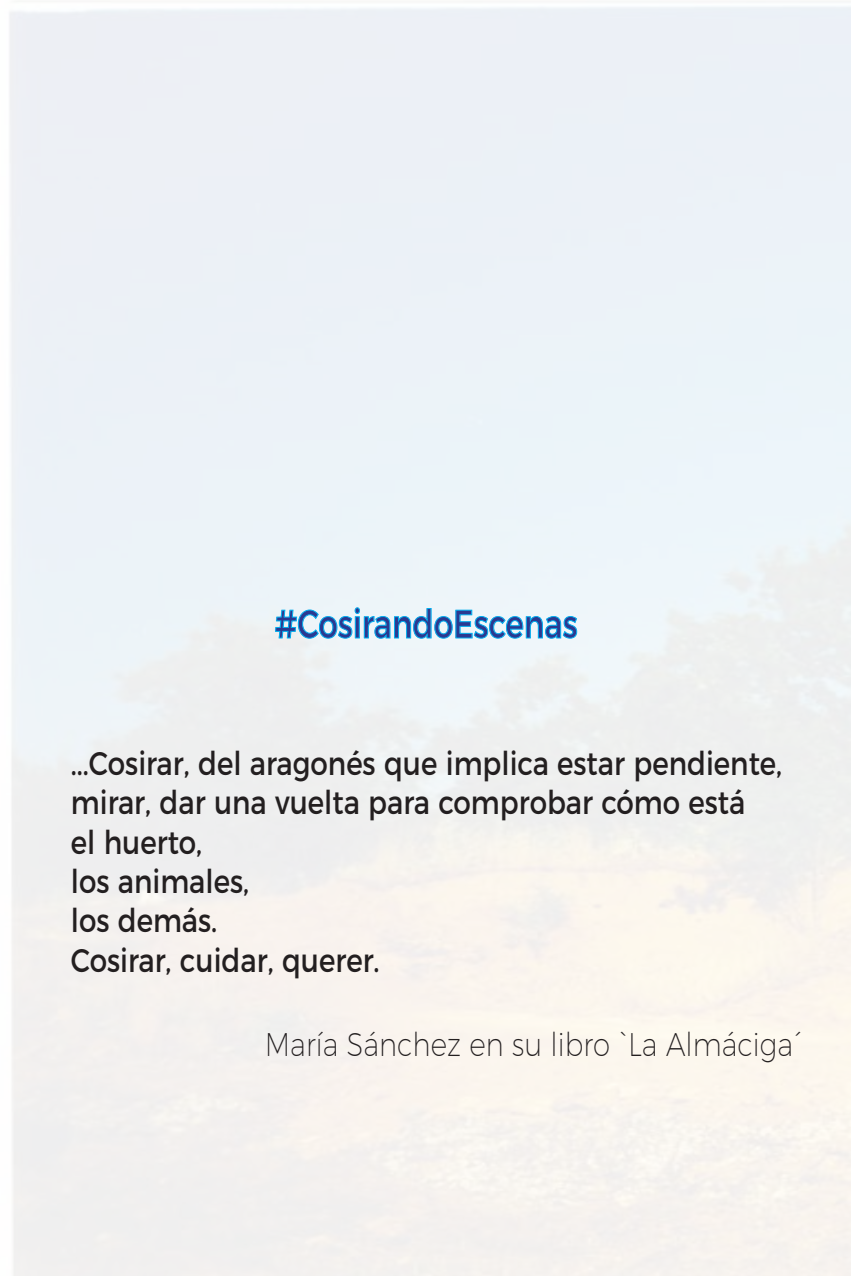
<style>
.page{position:relative;width:851px;height:1276px;background:#fff}
.page>*{position:absolute;margin:0;border:0;box-sizing:border-box;transform-origin:0 0}
.t1{font:500 39.6px "Montserrat";color:#2b3990;scale:.78 1}
.t2{font:32.7px/39.3px "Montserrat";color:#231f20;scale:.85 1}
.t3{font:200 32.7px "Montserrat";color:#231f20;scale:.85 1}
</style>
<div class="page">
<img style="left:9px;top:6px;width:841px;height:1270px">
<svg style="left:275px;top:607px;width:302px;height:31px;background:#c4e8f7"></svg>
<p class="t1" style="left:275px;top:592px;width:389px">#CosirandoEscenas</p>
<p class="t2" style="left:71px;top:741px;width:838px">...Cosirar, del aragonés que implica estar pendiente, mirar, dar una vuelta para comprobar cómo está<br>el huerto,<br>los animales,<br>los demás.<br>Cosirar, cuidar, querer.</p>
<p class="t3" style="left:265px;top:1020px;width:634px">María Sánchez en su libro `La Almáciga´</p>
</div>
